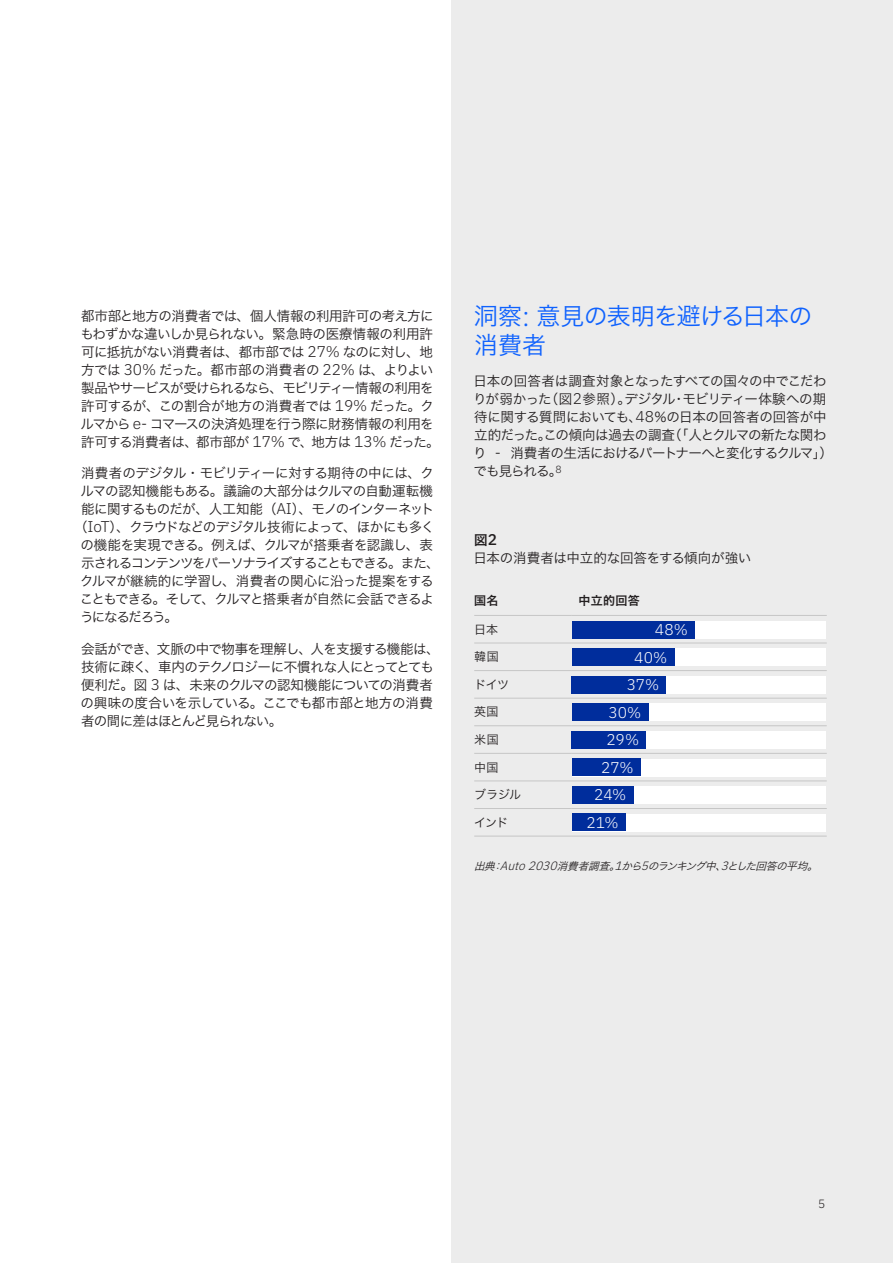
<style>
.page{position:relative;width:893px;height:1263px;background:#fff}
.page>*{position:absolute;margin:0;border:0;box-sizing:border-box;transform-origin:0 0}
.t1{font:24px/28.8px "Hira Kaku Std W3";letter-spacing:-.03em;color:#0f62fe}
.t2{font:300 15.45px "IBM Plex Sans";letter-spacing:-.01em;color:#fff}
.t3{font:13.5px/18px "Hira Kaku Std W3";letter-spacing:-.04em;color:#231f20}
.t4{font:13.5px "Hira Kaku Std W3";letter-spacing:-.02em;color:#231f20}
.t5{font:13.5px "Hira Kaku Std W3";letter-spacing:-.065em;color:#231f20}
.t6{font:13.5px "Hira Kaku Std W3";letter-spacing:-.09em;color:#231f20}
.t7{font:13.5px "Hira Kaku Std W3";letter-spacing:-.06em;color:#231f20}
.t8{font:13.5px "Hira Kaku Std W3";letter-spacing:-.105em;color:#231f20}
.t9{font:13.5px "Hira Kaku Std W6";color:#231f20}
.t10{font:12px "Hira Kaku Std W3";letter-spacing:-.025em;color:#231f20}
.t11{font:12px "Hira Kaku Std W6";letter-spacing:.03em;color:#231f20}
.t12{font:300 12px "IBM Plex Sans";color:#231f20}
.t13{font:italic 10.5px "Hira Kaku Std W3";color:#231f20}
.s1{font-family:"IBM Plex Sans";font-weight:300;font-size:15.45px}
.s2{font-family:"IBM Plex Sans";font-weight:300;font-size:27.6px}
.s3{font-family:"IBM Plex Sans";font-weight:500;font-size:15.45px}
.s4{font-family:"IBM Plex Sans";font-weight:300;font-size:12.15px}
</style>
<div class="page">
<div style="left:451px;top:0;width:442px;height:1263px;background:#ececec"></div>
<hr style="left:474px;top:615px;width:98px;height:1px;background:#c6c6c6">
<hr style="left:572px;top:615px;width:255px;height:1px;background:#c6c6c6">
<hr style="left:474px;top:643px;width:98px;height:1px;background:#c6c6c6">
<hr style="left:572px;top:643px;width:255px;height:1px;background:#c6c6c6">
<hr style="left:474px;top:670px;width:98px;height:1px;background:#c6c6c6">
<hr style="left:572px;top:670px;width:255px;height:1px;background:#c6c6c6">
<hr style="left:474px;top:698px;width:98px;height:1px;background:#c6c6c6">
<hr style="left:572px;top:698px;width:255px;height:1px;background:#c6c6c6">
<hr style="left:474px;top:725px;width:98px;height:1px;background:#c6c6c6">
<hr style="left:572px;top:725px;width:255px;height:1px;background:#c6c6c6">
<hr style="left:474px;top:753px;width:98px;height:1px;background:#c6c6c6">
<hr style="left:572px;top:753px;width:255px;height:1px;background:#c6c6c6">
<hr style="left:474px;top:781px;width:98px;height:1px;background:#c6c6c6">
<hr style="left:572px;top:781px;width:255px;height:1px;background:#c6c6c6">
<hr style="left:474px;top:808px;width:98px;height:1px;background:#c6c6c6">
<hr style="left:474px;top:836px;width:98px;height:1px;background:#c6c6c6">
<hr style="left:572px;top:808px;width:255px;height:1px;background:#c6c6c6">
<hr style="left:572px;top:836px;width:255px;height:1px;background:#c6c6c6">
<div style="left:572px;top:621px;width:254px;height:17px;background:#fff"></div>
<div style="left:572px;top:649px;width:254px;height:17px;background:#fff"></div>
<div style="left:572px;top:676px;width:254px;height:17px;background:#fff"></div>
<div style="left:572px;top:704px;width:254px;height:17px;background:#fff"></div>
<div style="left:572px;top:731px;width:254px;height:18px;background:#fff"></div>
<div style="left:572px;top:759px;width:254px;height:17px;background:#fff"></div>
<div style="left:572px;top:786px;width:254px;height:18px;background:#fff"></div>
<div style="left:572px;top:814px;width:254px;height:17px;background:#fff"></div>
<div style="left:572px;top:621px;width:123px;height:17px;background:#002d9c"></div>
<div style="left:572px;top:649px;width:102px;height:17px;background:#002d9c"></div>
<div style="left:572px;top:676px;width:94px;height:17px;background:#002d9c"></div>
<div style="left:572px;top:704px;width:76px;height:17px;background:#002d9c"></div>
<div style="left:572px;top:731px;width:74px;height:17px;background:#002d9c"></div>
<div style="left:572px;top:759px;width:69px;height:17px;background:#002d9c"></div>
<div style="left:572px;top:786px;width:61px;height:17px;background:#002d9c"></div>
<div style="left:572px;top:814px;width:54px;height:17px;background:#002d9c"></div>
<p class="t3" style="left:80px;top:306px;width:361px">都市部と地方の消費者では、個人情報の利用許可の考え方にもわずかな違いしか見られない。緊急時の医療情報の利用許可に抵抗がない消費者は、都市部では <span class="s1">27%</span> なのに対し、地方では <span class="s1">30%</span> だった。都市部の消費者の <span class="s1">22%</span> は、よりよい製品やサービスが受けられるなら、モビリティー情報の利用を許可するが、この割合が地方の消費者では <span class="s1">19%</span> だった。クルマから <span class="s1">e-</span> コマースの決済処理を行う際に財務情報の利用を許可する消費者は、都市部が <span class="s1">17%</span> で、地方は <span class="s1">13%</span> だった。</p>
<p class="t3" style="left:81px;top:464px;width:355px">消費者のデジタル・モビリティーに対する期待の中には、ク</p>
<p class="t4" style="left:81px;top:481px;width:354px">ルマの認知機能もある。議論の大部分はクルマの自動運転機</p>
<p class="t5" style="left:81px;top:499px;width:355px">能に関するものだが、人工知能（<span class="s1">AI</span>）、モノのインターネット</p>
<p class="t5" style="left:74px;top:517px;width:362px">（<span class="s1">IoT</span>）、クラウドなどのデジタル技術によって、ほかにも多く</p>
<p class="t3" style="left:81px;top:536px;width:354px">の機能を実現できる。例えば、クルマが搭乗者を認識し、表</p>
<p class="t6" style="left:81px;top:553px;width:360px">示されるコンテンツをパーソナライズすることもできる。また、</p>
<p class="t4" style="left:80px;top:571px;width:355px">クルマが継続的に学習し、消費者の関心に沿った提案をする</p>
<p class="t7" style="left:80px;top:589px;width:355px">こともできる。そして、クルマと搭乗者が自然に会話できるよ</p>
<p class="t8" style="left:80px;top:607px;width:99px">うになるだろう。</p>
<p class="t3" style="left:81px;top:639px;width:361px">会話ができ、文脈の中で物事を理解し、人を支援する機能は、技術に疎く、車内のテクノロジーに不慣れな人にとってとても便利だ。図 <span class="s1">3</span> は、未来のクルマの認知機能についての消費者の興味の度合いを示している。ここでも都市部と地方の消費者の間に差はほとんど見られない。</p>
<h1 class="t1" style="left:474px;top:302px;width:340px">洞察<span class="s2">:</span> 意見の表明を避ける日本の消費者</h1>
<p class="t3" style="left:473px;top:371px;width:361px">日本の回答者は調査対象となったすべての国々の中でこだわりが弱かった（図<span class="s1">2</span>参照）。デジタル・モビリティー体験への期待に関する質問においても、<span class="s1">48</span>％の日本の回答者の回答が中立的だった。この傾向は過去の調査（「人とクルマの新たな関わり <span class="s1">-</span> 消費者の生活におけるパートナーへと変化するクルマ」）でも見られる。<sup>8</sup></p>
<p class="t9" style="left:474px;top:529px;width:24px">図<span class="s3">2</span></p>
<p class="t4" style="left:474px;top:548px;width:279px">日本の消費者は中立的な回答をする傾向が強い</p>
<p class="t11" style="left:474px;top:591px;width:26px">国名</p>
<p class="t11" style="left:579px;top:591px;width:63px">中立的回答</p>
<p class="t10" style="left:474px;top:620px;width:25px">日本</p>
<p class="t10" style="left:474px;top:648px;width:26px">韓国</p>
<p class="t10" style="left:474px;top:675px;width:36px">ドイツ</p>
<p class="t10" style="left:474px;top:703px;width:26px">英国</p>
<p class="t10" style="left:474px;top:730px;width:26px">米国</p>
<p class="t10" style="left:474px;top:758px;width:26px">中国</p>
<p class="t10" style="left:474px;top:786px;width:48px">ブラジル</p>
<p class="t10" style="left:474px;top:813px;width:35px">インド</p>
<p class="t2" style="left:655px;top:618px;width:35px">48%</p>
<p class="t2" style="left:634px;top:646px;width:35px">40%</p>
<p class="t2" style="left:627px;top:673px;width:34px">37%</p>
<p class="t2" style="left:608px;top:701px;width:34px">30%</p>
<p class="t2" style="left:606px;top:728px;width:34px">29%</p>
<p class="t2" style="left:601px;top:755px;width:34px">27%</p>
<p class="t2" style="left:594px;top:783px;width:34px">24%</p>
<p class="t2" style="left:586px;top:811px;width:34px">21%</p>
<p class="t13" style="left:474px;top:858px;width:349px">出典：<span class="s4">Auto2030</span>消費者調査。<span class="s4">1</span>から<span class="s4">5</span>のランキング中、<span class="s4">3</span>とした回答の平均。</p>
<p class="t12" style="left:818px;top:1195px;width:9px">5</p>
</div>
